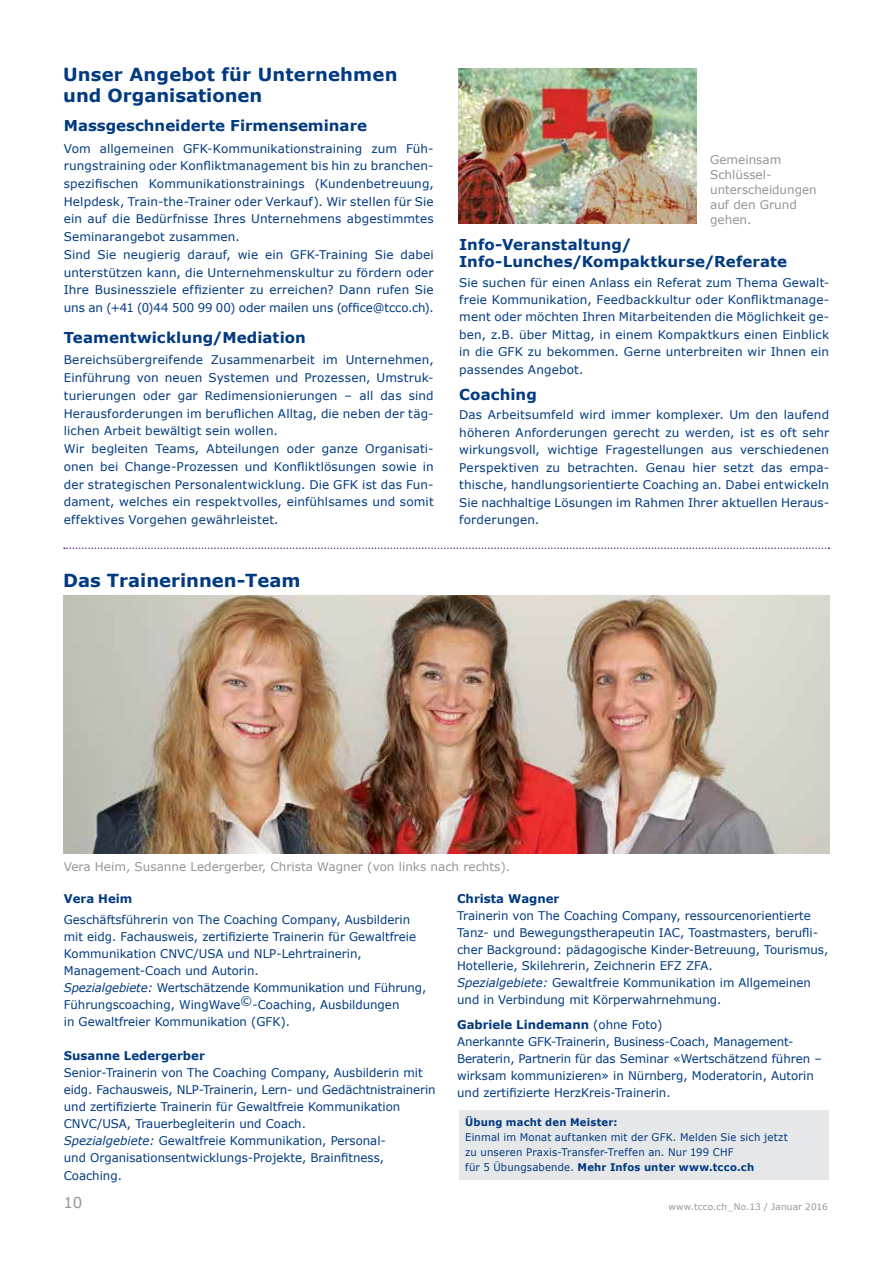
<style>
.page{position:relative;width:893px;height:1263px;background:#fff}
.page>*{position:absolute;margin:0;border:0;box-sizing:border-box;transform-origin:0 0}
.t1{font:700 18px/21px "Verdana";color:#013a81}
.t2{font:700 15px/17.4px "Verdana";color:#013a81}
.t3{font:15px "Verdana";color:#939598}
.t4{font:12px/17.7px "Verdana";color:#013a81}
.t5{font:12px/15px "Verdana";color:#939598}
.t6{font:700 12px "Verdana";color:#013a81}
.t7{font:10.5px/15px "Verdana";letter-spacing:.02em;color:#013a81;scale:.96 1}
.t8{font:700 10.5px "Verdana";letter-spacing:.02em;color:#013a81;scale:.96 1}
.t9{font:9px "Verdana";letter-spacing:.015em;color:#939598}
.s1{font-style:italic}
.s2{font-weight:700}
</style>
<div class="page">
<img style="left:64px;top:595px;width:766px;height:258px">
<svg style="left:64px;top:547px;width:765px;height:2px"></svg>
<div style="left:459px;top:1111px;width:370px;height:69px;background:#e6e7e8"></div>
<img style="left:459px;top:68px;width:238px;height:156px">
<h1 class="t1" style="left:63px;top:64px;width:336px">Unser Angebot für Unternehmen und Organisationen</h1>
<p class="t2" style="left:64px;top:116px;width:305px">Massgeschneiderte Firmenseminare</p>
<p class="t4" style="left:64px;top:139px;width:371px">Vom allgemeinen GFK-Kommunikationstraining zum Füh&shy;rungstraining oder Konfliktmanagement bis hin zu branchen&shy;spezifischen Kommunikationstrainings (Kundenbetreuung, Helpdesk, Train-the-Trainer oder Verkauf). Wir stellen für Sie ein auf die Bedürfnisse Ihres Unternehmens abgestimmtes Seminarangebot zusammen.<br>Sind Sie neugierig darauf, wie ein GFK-Training Sie dabei unterstützen kann, die Unternehmenskultur zu fördern oder Ihre Businessziele effizienter zu erreichen? Dann rufen Sie uns an (+41 (0)44 500 99 00) oder mailen uns (office@tcco.ch).</p>
<p class="t2" style="left:64px;top:328px;width:244px">Teamentwicklung/Mediation</p>
<p class="t4" style="left:64px;top:351px;width:371px">Bereichsübergreifende Zusammenarbeit im Unternehmen, Einführung von neuen Systemen und Prozessen, Umstruk&shy;turierungen oder gar Redimensionierungen – all das sind Herausforderungen im beruflichen Alltag, die neben der täg&shy;lichen Arbeit bewältigt sein wollen.<br>Wir begleiten Teams, Abteilungen oder ganze Organisati&shy;onen bei Change-Prozessen und Konfliktlösungen sowie in der strategischen Personalentwicklung. Die GFK ist das Fun&shy;dament, welches ein respektvolles, einfühlsames und somit effektives Vorgehen gewährleistet.</p>
<h1 class="t1" style="left:63px;top:570px;width:239px">Das Trainerinnen-Team</h1>
<p class="t5" style="left:710px;top:152px;width:108px">Gemeinsam<br>Schlüssel&shy;unterscheidungen auf den Grund gehen.</p>
<p class="t2" style="left:459px;top:236px;width:329px">Info-Veranstaltung/<br>Info-Lunches/Kompaktkurse/Referate</p>
<p class="t4" style="left:459px;top:273px;width:371px;text-align:justify">Sie suchen für einen Anlass ein Referat zum Thema Gewalt&shy;freie Kommunikation, Feedbackkultur oder Konfliktmanage&shy;ment oder möchten Ihren Mitarbeitenden die Möglichkeit ge&shy;ben, z.B. über Mittag, in einem Kompaktkurs einen Einblick in die GFK zu bekommen. Gerne unterbreiten wir Ihnen ein passendes Angebot.</p>
<p class="t2" style="left:459px;top:386px;width:79px">Coaching</p>
<p class="t4" style="left:459px;top:406px;width:371px;text-align:justify">Das Arbeitsumfeld wird immer komplexer. Um den laufend höheren Anforderungen gerecht zu werden, ist es oft sehr wirkungsvoll, wichtige Fragestellungen aus verschiedenen Perspektiven zu betrachten. Genau hier setzt das empa&shy;thische, handlungsorientierte Coaching an. Dabei entwickeln Sie nachhaltige Lösungen im Rahmen Ihrer aktuellen Heraus&shy;forderungen.</p>
<p class="t5" style="left:64px;top:859px;width:448px">Vera Heim, Susanne Ledergerber, Christa Wagner (von links nach rechts).</p>
<p class="t6" style="left:64px;top:891px;width:70px">Vera Heim</p>
<p class="t4" style="left:64px;top:911px;width:364px;line-height:17px">Geschäftsführerin von The Coaching Company, Ausbilderin mit eidg. Fachausweis, zertifizierte Trainerin für Gewaltfreie Kommunikation CNVC/USA und NLP-Lehrtrainerin, Management-Coach und Autorin.<br><span class="s1">Spezialgebiete:</span> Wertschätzende Kommunikation und Führung, Führungscoaching, WingWave©-Coaching, Ausbildungen<br>in Gewaltfreier Kommunikation (GFK).</p>
<p class="t6" style="left:64px;top:1048px;width:143px">Susanne Ledergerber</p>
<p class="t4" style="left:64px;top:1064px;width:373px;line-height:17.1px">Senior-Trainerin von The Coaching Company, Ausbilderin mit eidg. Fachausweis, NLP-Trainerin, Lern- und Gedächtnistrainerin und zertifizierte Trainerin für Gewaltfreie Kommunikation CNVC/USA, Trauerbegleiterin und Coach.<br><span class="s1">Spezialgebiete:</span> Gewaltfreie Kommunikation, Personal-<br>und Organisationsentwicklungs-Projekte, Brainfitness, Coaching.</p>
<p class="t6" style="left:457px;top:891px;width:104px">Christa Wagner</p>
<p class="t4" style="left:457px;top:907px;width:373px;line-height:16.8px">Trainerin von The Coaching Company, ressourcenorientierte Tanz- und Bewegungstherapeutin IAC, Toastmasters, berufli&shy;cher Background: pädagogische Kinder-Betreuung, Tourismus, Hotellerie, Skilehrerin, Zeichnerin EFZ ZFA.<br><span class="s1">Spezialgebiete:</span> Gewaltfreie Kommunikation im Allgemeinen und in Verbindung mit Körperwahrnehmung.</p>
<p class="t4" style="left:457px;top:1016px;width:366px;line-height:16.8px"><span class="s2">Gabriele Lindemann</span> (ohne Foto)<br>Anerkannte GFK-Trainerin, Business-Coach, Management-Beraterin, Partnerin für das Seminar «Wertschätzend führen – wirksam kommunizieren» in Nürnberg, Moderatorin, Autorin und zertifizierte HerzKreis-Trainerin.</p>
<p class="t8" style="left:465px;top:1115px;width:160px">Übung macht den Meister:</p>
<p class="t7" style="left:465px;top:1129px;width:338px">Einmal im Monat auftanken mit der GFK. Melden Sie sich jetzt zu unseren Praxis-Transfer-Treffen an. Nur 199 CHF<br>für 5 Übungsabende. <span class="s2">Mehr Infos unter www.tcco.ch</span></p>
<p class="t3" style="left:63px;top:1192px;width:21px">10</p>
<p class="t9" style="left:668px;top:1201px;width:161px">www.tcco.ch_No.13 / Januar 2016</p>
</div>
